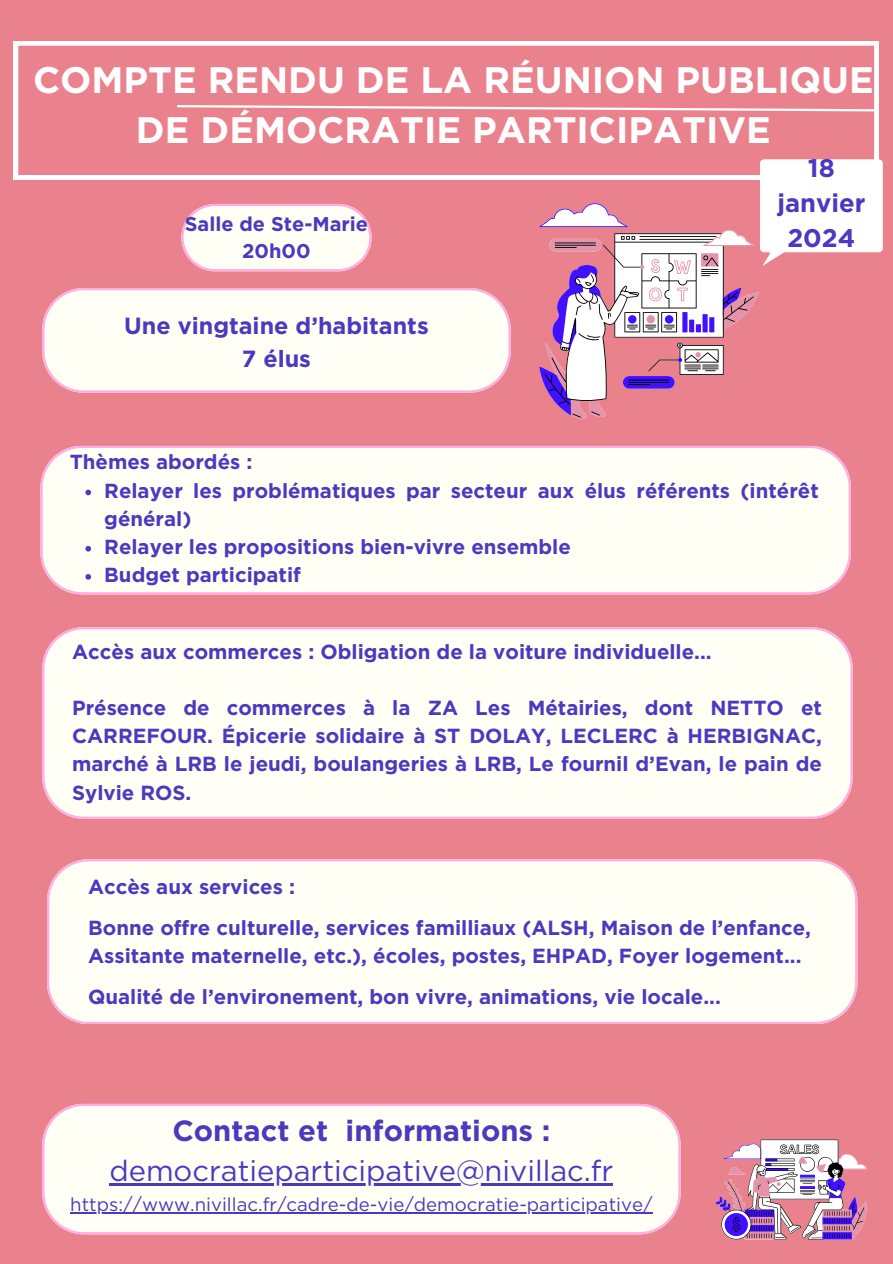
<style>
.page{position:relative;width:893px;height:1264px;background:#fff}
.page>*{position:absolute;margin:0;border:0;box-sizing:border-box;transform-origin:0 0}
.t1{font:700 36.9px/50.7px "Gotham";color:#fff;text-align:center}
.t2{font:29.1px "Gotham";color:#4b39bf}
.t3{font:700 29.1px "Gotham";color:#4b39bf}
.t4{font:700 25.5px/34.8px "Gotham";color:#4b39bf;text-align:center}
.t5{font:700 23.4px/32.7px "Gotham";color:#4b39bf;text-align:center}
.t6{font:700 20.4px/28.2px "Gotham";color:#4b39bf}
.t7{font:700 19.95px/27px "Gotham";color:#4b39bf;text-align:center}
.t8{font:18.6px "Gotham";color:#4b39bf}
</style>
<div class="page">
<div style="left:0;top:0;width:892px;height:1263px;background:#ea828d"></div>
<svg style="left:539px;top:157px;width:344px;height:262px"></svg>
<svg style="left:14px;top:41px;width:864px;height:138px"></svg>
<svg style="left:181px;top:204px;width:190px;height:67px;background:#fdefec"></svg>
<svg style="left:42px;top:288px;width:468px;height:104px;background:#fef7f0"></svg>
<div style="left:40px;top:446px;width:810px;height:148px;background:#fffff5"></div>
<div style="left:42px;top:627px;width:810px;height:191px;background:#fffff5"></div>
<div style="left:47px;top:859px;width:810px;height:165px;background:#fffff5"></div>
<svg style="left:715px;top:1139px;width:152px;height:100px"></svg>
<svg style="left:85px;top:489px;width:6px;height:6px"></svg>
<svg style="left:85px;top:546px;width:6px;height:5px"></svg>
<svg style="left:85px;top:574px;width:6px;height:5px"></svg>
<svg style="left:42px;top:1103px;width:638px;height:131px;background:#fcf6f1"></svg>
<hr style="left:109px;top:1183px;width:504px;height:2px;background:#4b39bf">
<hr style="left:70px;top:1212px;width:582px;height:1px;background:#4b39bf">
<h1 class="t1" style="left:33px;top:54px;width:842px">COMPTE RENDU DE LA RÉUNION PUBLIQUE<br>DE DÉMOCRATIE PARTICIPATIVE</h1>
<h2 class="t4" style="left:777px;top:151px;width:89px">18 janvier<br>2024</h2>
<p class="t7" style="left:185px;top:211px;width:185px">Salle de Ste-Marie<br>20h00</p>
<p class="t5" style="left:124px;top:309px;width:306px">Une vingtaine d’habitants<br>7 élus</p>
<h3 class="t6" style="left:70px;top:448px;width:184px">Thèmes abordés :</h3>
<h2 class="t6" style="left:104px;top:476px;width:716px">Relayer les problématiques par secteur aux élus référents (intérêt général)</h2>
<h3 class="t6" style="left:104px;top:532px;width:468px">Relayer les propositions bien-vivre ensemble</h3>
<p class="t6" style="left:104px;top:560px;width:198px">Budget participatif</p>
<p class="t6" style="left:72px;top:637px;width:641px">Accès aux commerces : Obligation de la voiture individuelle...</p>
<p class="t6" style="left:72px;top:693px;width:751px;text-align:justify">Présence de commerces à la ZA Les Métairies, dont NETTO et CARREFOUR. Épicerie solidaire à ST DOLAY, LECLERC à HERBIGNAC, marché à LRB le jeudi, boulangeries à LRB, Le fournil d’Evan, le pain de Sylvie ROS.</p>
<h3 class="t6" style="left:88px;top:872px;width:208px">Accès aux services :</h3>
<h3 class="t6" style="left:88px;top:913px;width:724px">Bonne offre culturelle, services familliaux (ALSH, Maison de l’enfance,<br>Assitante maternelle, etc.), écoles, postes, EHPAD, Foyer logement...</h3>
<h3 class="t6" style="left:88px;top:982px;width:634px">Qualité de l’environement, bon vivre, animations, vie locale...</h3>
<h3 class="t3" style="left:172px;top:1112px;width:379px">Contact et informations :</h3>
<h3 class="t2" style="left:109px;top:1153px;width:505px">democratieparticipative@nivillac.fr</h3>
<p class="t8" style="left:70px;top:1193px;width:583px">https://www.nivillac.fr/cadre-de-vie/democratie-participative/</p>
</div>
